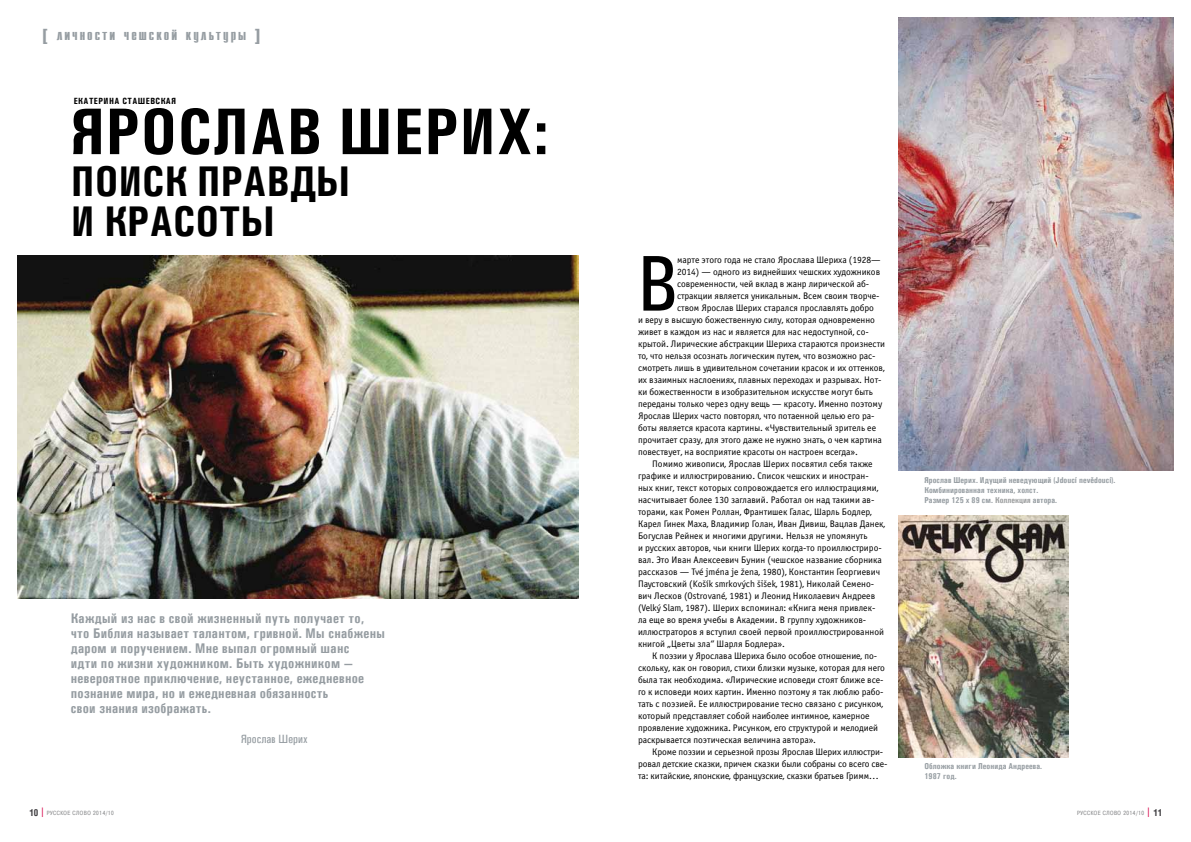
<style>
.page{position:relative;width:1191px;height:842px;background:#fff}
.page>*{position:absolute;margin:0;border:0;box-sizing:border-box;transform-origin:0 0}
.t1{font:500 79.2px "Univers Condensed";color:#000}
.t2{font:700 66px "Univers Condensed";letter-spacing:.01em;color:#000}
.t3{font:700 43px/40px "Univers Condensed";color:#000}
.t4{font:700 14px/15px "Univers Condensed";letter-spacing:.02em;color:#969da2}
.t5{font:700 12px "Compact";letter-spacing:.15em;color:#969da2;scale:1.1 1}
.t6{font:500 12px "Univers Condensed";letter-spacing:.01em;color:#969da2}
.t7{font:9.5px "Officina Sans C";letter-spacing:-.005em;color:#000}
.t8{font:700 9px "Univers Condensed";letter-spacing:.05em;color:#000}
.t9{font:700 8.5px/10px "Univers Condensed";letter-spacing:.01em;color:#969da2}
.t10{font:6px "Pragmatica Cond C";letter-spacing:.08em;color:#87888a}
.s1{font-size:18px}
.s2{font-family:"Officina Sans E"}
.s3{font-family:"Officina Sans"}
.s4{color:#9c9e9f}
.s5{font-family:"Switzerland Condensed";font-weight:700;font-size:9px;color:#3e3d40}
.s6{font-family:"Pragmatica C";font-weight:700;font-size:9px;color:#d60048}
</style>
<div class="page">
<img style="left:17px;top:255px;width:561px;height:343px">
<img style="left:899px;top:17px;width:275px;height:454px">
<img style="left:899px;top:515px;width:169px;height:243px">
<p class="t5" style="left:43px;top:27px;width:199px"><span class="s1">[</span> личности чешской культуры <span class="s1">]</span></p>
<p class="t8" style="left:74px;top:95px;width:104px">Екатерина Сташевская</p>
<h2 class="t2" style="left:71px;top:92px;width:479px">Ярослав Шерих:</h2>
<h3 class="t3" style="left:71px;top:161px;width:281px">поиск правды и красоты</h3>
<p class="t4" style="left:71px;top:610px;width:316px">Каждый из нас в свой жизненный путь получает то, что Библия называет талантом, гривной. Мы снабжены даром и поручением. Мне выпал огромный шанс<br>идти по жизни художником. Быть художником — невероятное приключение, неустанное, ежедневное познание мира, но и ежедневная обязанность<br>свои знания изображать.</p>
<p class="t6" style="left:241px;top:731px;width:68px">Ярослав Шерих</p>
<h1 class="t1" style="left:638px;top:237px;width:41px">В</h1>
<p class="t7" style="left:677px;top:254px;width:205px">марте этого года не стало Ярослава Шериха (1928—</p>
<p class="t7" style="left:677px;top:266px;width:205px">2014) — одного из виднейших чешских художников</p>
<p class="t7" style="left:677px;top:278px;width:194px">современности, чей вклад в жанр лирической аб-</p>
<p class="t7" style="left:677px;top:290px;width:204px">стракции является уникальным. Всем своим творче-</p>
<p class="t7" style="left:677px;top:302px;width:198px">ством Ярослав Шерих старался прославлять добро</p>
<p class="t7" style="left:638px;top:314px;width:238px">и веру в высшую божественную силу, которая одновременно</p>
<p class="t7" style="left:638px;top:326px;width:232px">живет в каждом из нас и является для нас недоступной, со-</p>
<p class="t7" style="left:638px;top:338px;width:249px">крытой. Лирические абстракции Шериха стараются произнести</p>
<p class="t7" style="left:638px;top:350px;width:239px">то, что нельзя осознать логическим путем, что возможно рас-</p>
<p class="t7" style="left:638px;top:362px;width:248px">смотреть лишь в удивительном сочетании красок и их оттенков,</p>
<p class="t7" style="left:638px;top:374px;width:245px">их взаимных наслоениях, плавных переходах и разрывах. Нот-</p>
<p class="t7" style="left:638px;top:386px;width:236px">ки божественности в изобразительном искусстве могут быть</p>
<p class="t7" style="left:638px;top:398px;width:246px">переданы только через одну вещь — красоту. Именно поэтому</p>
<p class="t7" style="left:638px;top:410px;width:238px">Ярослав Шерих часто повторял, что потаенной целью его ра-</p>
<p class="t7" style="left:638px;top:422px;width:240px">боты является красота картины. «Чувствительный зритель ее</p>
<p class="t7" style="left:638px;top:434px;width:245px">прочитает сразу, для этого даже не нужно знать, о чем картина</p>
<p class="t7" style="left:638px;top:446px;width:221px">повествует, на восприятие красоты он настроен всегда».</p>
<p class="t7" style="left:652px;top:458px;width:222px">Помимо живописи, Ярослав Шерих посвятил себя также</p>
<p class="t7" style="left:638px;top:470px;width:232px">графике и иллюстрированию. Список чешских и иностран-</p>
<p class="t7" style="left:638px;top:482px;width:242px">ных книг, текст которых сопровождается его иллюстрациями,</p>
<p class="t7" style="left:638px;top:494px;width:238px">насчитывает более 130 заглавий. Работал он над такими ав-</p>
<p class="t7" style="left:638px;top:506px;width:235px">торами, как Ромен Роллан, Франтишек Галас, Шарль Бодлер,</p>
<p class="t7" style="left:638px;top:518px;width:249px">Карел Гинек Маха, Владимир Голан, Иван Дивиш, Вацлав Данек,</p>
<p class="t7" style="left:638px;top:530px;width:231px">Богуслав Рейнек и многими другими. Нельзя не упомянуть</p>
<p class="t7" style="left:638px;top:542px;width:245px">и русских авторов, чьи книги Шерих когда-то проиллюстриро-</p>
<p class="t7" style="left:638px;top:554px;width:245px">вал. Это Иван Алексеевич Бунин (чешское название сборника</p>
<p class="t7" style="left:638px;top:566px;width:244px">рассказов — <span class="s2">Tvé jména je žen</span>a, 1980), Константин Георгиевич</p>
<p class="t7" style="left:638px;top:578px;width:237px">Паустовский (<span class="s2">Koš</span><span class="s3">í</span><span class="s2">k smrkových šišek</span>, 1981), Николай Семено-</p>
<p class="t7" style="left:638px;top:590px;width:239px">вич Лесков (<span class="s2">Ostrované</span>, 1981) и Леонид Николаевич Андреев</p>
<p class="t7" style="left:638px;top:602px;width:239px">(<span class="s2">Velký Slam</span>, 1987). Шерих вспоминал: «Книга меня привлек-</p>
<p class="t7" style="left:638px;top:614px;width:230px">ла еще во время учебы в Академии. В группу художников-</p>
<p class="t7" style="left:638px;top:626px;width:247px">иллюстраторов я вступил своей первой проиллюстрированной</p>
<p class="t7" style="left:638px;top:638px;width:148px">книгой „Цветы зла“ Шарля Бодлера».</p>
<p class="t7" style="left:652px;top:650px;width:226px">К поэзии у Ярослава Шериха было особое отношение, по-</p>
<p class="t7" style="left:638px;top:662px;width:248px">скольку, как он говорил, стихи близки музыке, которая для него</p>
<p class="t7" style="left:638px;top:674px;width:247px">была так необходима. «Лирические исповеди стоят ближе все-</p>
<p class="t7" style="left:638px;top:686px;width:247px">го к исповеди моих картин. Именно поэтому я так люблю рабо-</p>
<p class="t7" style="left:638px;top:698px;width:247px">тать с поэзией. Ее иллюстрирование тесно связано с рисунком,</p>
<p class="t7" style="left:638px;top:710px;width:233px">который представляет собой наиболее интимное, камерное</p>
<p class="t7" style="left:638px;top:722px;width:241px">проявление художника. Рисунком, его структурой и мелодией</p>
<p class="t7" style="left:638px;top:734px;width:179px">раскрывается поэтическая величина автора».</p>
<p class="t7" style="left:652px;top:746px;width:232px">Кроме поэзии и серьезной прозы Ярослав Шерих иллюстри-</p>
<p class="t7" style="left:638px;top:758px;width:251px">ровал детские сказки, причем сказки были собраны со всего све-</p>
<p class="t7" style="left:638px;top:770px;width:242px">та: китайские, японские, французские, сказки братьев Гримм...</p>
<p class="t9" style="left:924px;top:475px;width:192px">Ярослав Шерих. Идущий неведующий (Jdoucí nevědoucí).<br>Комбинированная техника, холст.<br>Размер 125 х 89 см. <span class="s4">Коллекция</span> автора.</p>
<p class="t9" style="left:924px;top:761px;width:119px">Обложка книги Леонида Андреева.<br>1987 год.</p>
<p class="t10" style="left:29px;top:809px;width:86px"><span class="s5">10</span> <span class="s6">|</span> РУССКОЕ СЛОВО 2014/10</p>
<p class="t10" style="left:1077px;top:809px;width:87px">РУССКОЕ СЛОВО 2014/10 <span class="s6">|</span> <span class="s5">11</span></p>
</div>
